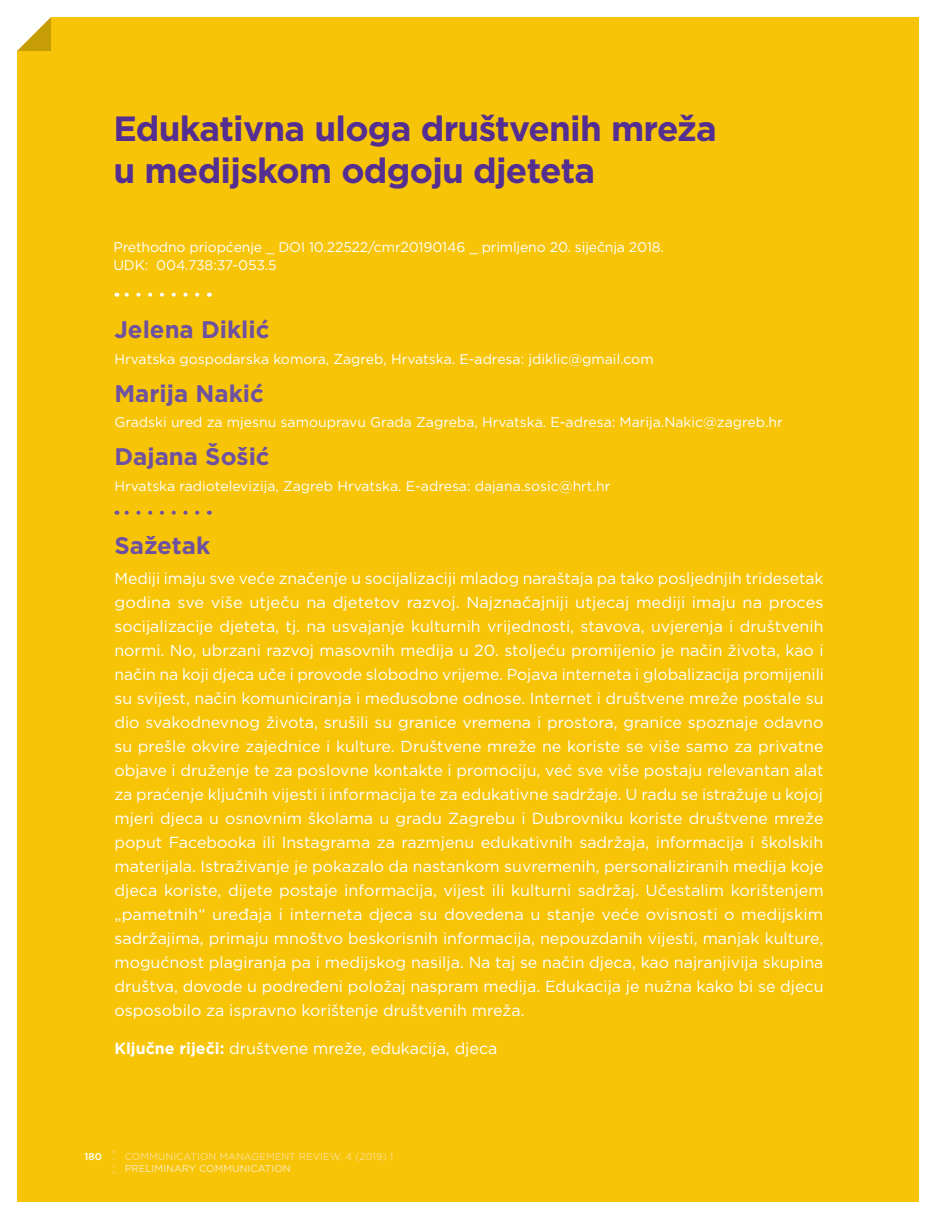
<style>
.page{position:relative;width:936px;height:1219px;background:#fff}
.page>*{position:absolute;margin:0;border:0;box-sizing:border-box;transform-origin:0 0}
.t1{font:700 35px/42px "Gotham";letter-spacing:-.02em;color:#542e91}
.t2{font:700 24px "Gotham";color:#6e51a1}
.t3{font:16px/24px "Gotham";color:#fff;text-align:justify}
.t4{font:14px/18px "Gotham";color:#fff}
.t5{font:10px "Gotham";color:#fcdd90}
.t6{font:10px "Gotham";color:#fdecc4}
.t7{font:500 10px "Gotham";color:#fff}
.s1{font-weight:700}
</style>
<div class="page">
<div style="left:17px;top:17px;width:901px;height:1185px;background:#f7c407"></div>
<svg style="left:17px;top:17px;width:34px;height:34px"></svg>
<svg style="left:116px;top:293px;width:81px;height:4px"></svg>
<svg style="left:116px;top:511px;width:81px;height:4px"></svg>
<svg style="left:112px;top:1159px;width:2px;height:15px"></svg>
<h1 class="t1" style="left:113px;top:108px;width:605px">Edukativna uloga društvenih mreža u medijskom odgoju djeteta</h1>
<p class="t4" style="left:113px;top:238px;width:552px">Prethodno priopćenje _ DOI 10.22522/cmr20190146 _ primljeno 20. siječnja 2018.<br>UDK: 004.738:37-053.5</p>
<h2 class="t2" style="left:114px;top:314px;width:156px">Jelena Diklić</h2>
<p class="t4" style="left:114px;top:350px;width:540px">Hrvatska gospodarska komora, Zagreb, Hrvatska. E-adresa: jdiklic@gmail.com</p>
<h2 class="t2" style="left:114px;top:377px;width:151px">Marija Nakić</h2>
<p class="t4" style="left:114px;top:413px;width:669px">Gradski ured za mjesnu samoupravu Grada Zagreba, Hrvatska. E-adresa: Marija.Nakic@zagreb.hr</p>
<h2 class="t2" style="left:114px;top:440px;width:157px">Dajana Šošić</h2>
<p class="t4" style="left:114px;top:476px;width:497px">Hrvatska radiotelevizija, Zagreb Hrvatska. E-adresa: dajana.sosic@hrt.hr</p>
<h2 class="t2" style="left:114px;top:530px;width:97px">Sažetak</h2>
<p class="t3" style="left:114px;top:566px;width:711px">Mediji imaju sve veće značenje u socijalizaciji mladog naraštaja pa tako posljednjih tridesetak godina sve više utječu na djetetov razvoj. Najznačajniji utjecaj mediji imaju na proces socijalizacije djeteta, tj. na usvajanje kulturnih vrijednosti, stavova, uvjerenja i društvenih normi. No, ubrzani razvoj masovnih medija u 20. stoljeću promijenio je način života, kao i način na koji djeca uče i provode slobodno vrijeme. Pojava interneta i globalizacija promijenili su svijest, način komuniciranja i međusobne odnose. Internet i društvene mreže postale su dio svakodnevnog života, srušili su granice vremena i prostora, granice spoznaje odavno su prešle okvire zajednice i kulture. Društvene mreže ne koriste se više samo za privatne objave i druženje te za poslovne kontakte i promociju, već sve više postaju relevantan alat za praćenje ključnih vijesti i informacija te za edukativne sadržaje. U radu se istražuje u kojoj mjeri djeca u osnovnim školama u gradu Zagrebu i Dubrovniku koriste društvene mreže poput Facebooka ili Instagrama za razmjenu edukativnih sadržaja, informacija i školskih materijala. Istraživanje je pokazalo da nastankom suvremenih, personaliziranih medija koje djeca koriste, dijete postaje informacija, vijest ili kulturni sadržaj. Učestalim korištenjem „pametnih“ uređaja i interneta djeca su dovedena u stanje veće ovisnosti o medijskim sadržajima, primaju mnoštvo beskorisnih informacija, nepouzdanih vijesti, manjak kulture, mogućnost plagiranja pa i medijskog nasilja. Na taj se način djeca, kao najranjivija skupina društva, dovode u podređeni položaj naspram medija. Edukacija je nužna kako bi se djecu osposobilo za ispravno korištenje društvenih mreža.</p>
<p class="t3" style="left:114px;top:1036px;width:384px"><span class="s1">Ključne riječi:</span> društvene mreže, edukacija, djeca</p>
<p class="t7" style="left:85px;top:1150px;width:19px">180</p>
<p class="t5" style="left:125px;top:1151px;width:16px">Communic</p>
<p class="t5" style="left:184px;top:1151px;width:21px">ation</p>
<p class="t5" style="left:219px;top:1151px;width:41px">Managemen</p>
<p class="t5" style="left:289px;top:1151px;width:106px">t Review, 4 (2019) 1</p>
<p class="t6" style="left:125px;top:1163px;width:33px">Prelimin</p>
<p class="t6" style="left:174px;top:1163px;width:34px">ary communic</p>
<p class="t6" style="left:258px;top:1163px;width:21px">ation</p>
</div>
